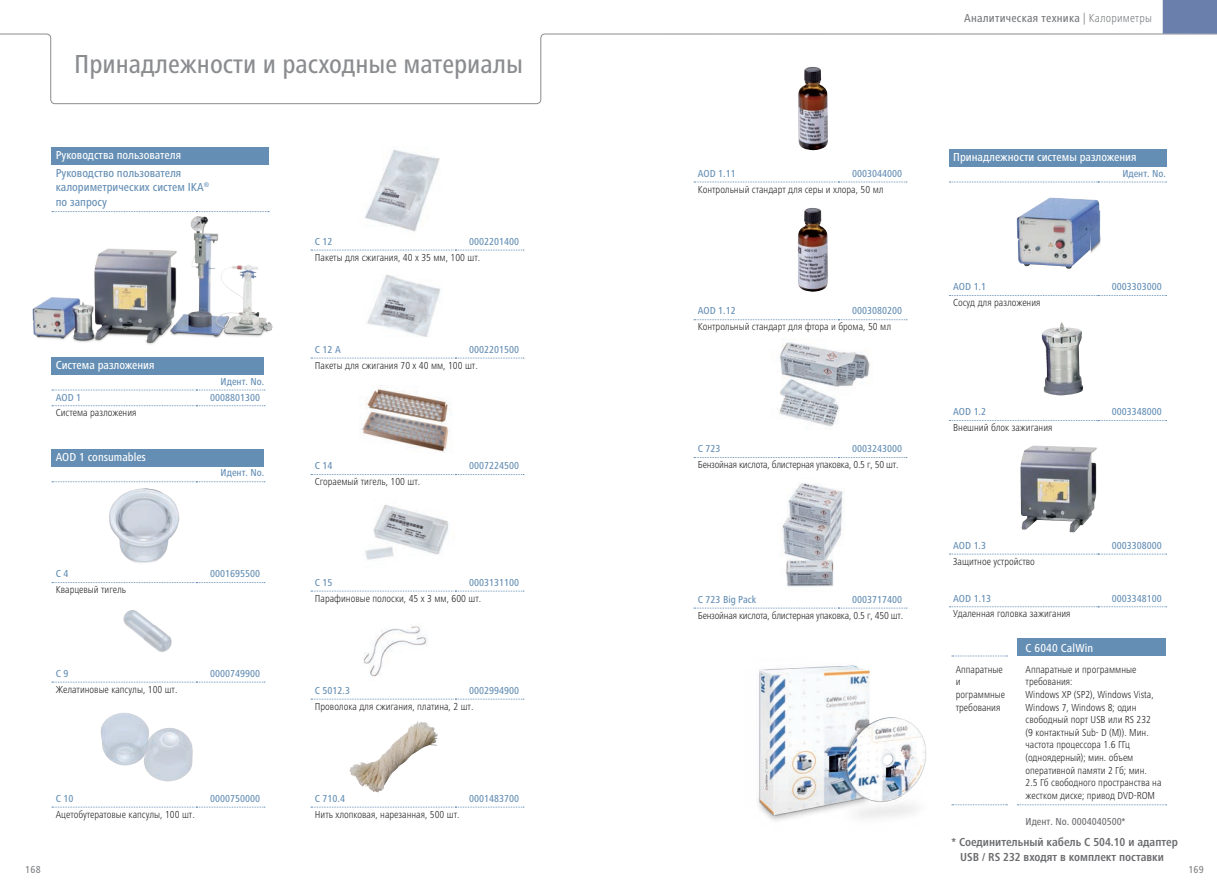
<style>
.page{position:relative;width:1217px;height:893px;background:#fff}
.page>*{position:absolute;margin:0;border:0;box-sizing:border-box;transform-origin:0 0}
.t1{font:500 condensed 27px "Frutiger Next IKA";color:#8a8c8f}
.t2{font:500 condensed 12px "Frutiger Next IKA";color:#fff}
.t3{font:700 condensed 12px/14.4px "Frutiger Next IKA";color:#6c6d70;text-align:center}
.t4{font:500 condensed 12px/14.4px "Frutiger Next IKA";color:#648eb4}
.t5{font:500 condensed 12px "Frutiger Next IKA";letter-spacing:.02em;color:#76787b}
.t6{font:300 condensed 10.5px/12.6px "Frutiger Next IKA";color:#231f20}
.t7{font:500 condensed 10.5px "Frutiger Next IKA";color:#648eb4}
.t8{font:300 condensed 10.5px "Frutiger Next IKA";letter-spacing:-.02em;color:#231f20}
.t9{font:500 condensed 10.5px "Frutiger Next IKA";color:#6c6d70}
.t10{font:500 condensed 10.5px "Frutiger Next IKA";letter-spacing:.02em;color:#808285}
.s1{font-weight:300}
</style>
<div class="page">
<svg style="left:0;top:33px;width:1216px;height:71px"></svg>
<div style="left:52px;top:148px;width:216px;height:17px;background:#648eb4"></div>
<div style="left:52px;top:357px;width:212px;height:17px;background:#648eb4"></div>
<svg style="left:52px;top:405px;width:213px;height:1px"></svg>
<svg style="left:52px;top:390px;width:213px;height:1px"></svg>
<img style="left:758px;top:665px;width:169px;height:156px">
<svg style="left:951px;top:656px;width:56px;height:1px"></svg>
<svg style="left:951px;top:804px;width:56px;height:1px"></svg>
<div style="left:1016px;top:639px;width:149px;height:17px;background:#648eb4"></div>
<svg style="left:1017px;top:804px;width:149px;height:1px"></svg>
<img style="left:32px;top:211px;width:241px;height:134px">
<div style="left:52px;top:449px;width:212px;height:17px;background:#648eb4"></div>
<svg style="left:52px;top:682px;width:213px;height:1px"></svg>
<svg style="left:52px;top:807px;width:213px;height:1px"></svg>
<svg style="left:52px;top:481px;width:213px;height:1px"></svg>
<svg style="left:52px;top:582px;width:213px;height:1px"></svg>
<img style="left:109px;top:488px;width:70px;height:75px">
<img style="left:123px;top:610px;width:49px;height:42px">
<img style="left:144px;top:728px;width:49px;height:54px">
<img style="left:100px;top:713px;width:49px;height:52px">
<img style="left:797px;top:67px;width:30px;height:83px">
<img style="left:798px;top:208px;width:29px;height:84px">
<svg style="left:693px;top:182px;width:213px;height:1px"></svg>
<svg style="left:693px;top:319px;width:213px;height:1px"></svg>
<svg style="left:693px;top:457px;width:213px;height:1px"></svg>
<svg style="left:693px;top:608px;width:213px;height:1px"></svg>
<img style="left:779px;top:342px;width:91px;height:88px">
<img style="left:781px;top:483px;width:64px;height:104px">
<div style="left:948px;top:149px;width:217px;height:17px;background:#648eb4"></div>
<svg style="left:949px;top:295px;width:217px;height:1px"></svg>
<svg style="left:949px;top:420px;width:217px;height:1px"></svg>
<svg style="left:949px;top:554px;width:217px;height:1px"></svg>
<svg style="left:949px;top:606px;width:217px;height:1px"></svg>
<svg style="left:949px;top:182px;width:217px;height:1px"></svg>
<img style="left:1016px;top:197px;width:84px;height:72px">
<img style="left:1041px;top:322px;width:42px;height:73px">
<img style="left:1020px;top:445px;width:77px;height:87px">
<svg style="left:311px;top:250px;width:213px;height:1px"></svg>
<svg style="left:311px;top:358px;width:213px;height:1px"></svg>
<svg style="left:311px;top:474px;width:213px;height:1px"></svg>
<svg style="left:311px;top:591px;width:213px;height:1px"></svg>
<svg style="left:311px;top:699px;width:213px;height:1px"></svg>
<svg style="left:311px;top:807px;width:213px;height:1px"></svg>
<img style="left:349px;top:721px;width:89px;height:72px">
<img style="left:365px;top:149px;width:75px;height:83px">
<img style="left:367px;top:275px;width:73px;height:62px">
<img style="left:361px;top:387px;width:89px;height:65px">
<img style="left:365px;top:505px;width:84px;height:55px">
<img style="left:363px;top:626px;width:65px;height:51px">
<div style="left:1162px;top:0;width:54px;height:34px;background:#6a7fab"></div>
<h1 class="t1" style="left:74px;top:49px;width:450px">Принадлежности и расходные материалы</h1>
<p class="t2" style="left:56px;top:148px;width:127px">Руководства пользователя</p>
<p class="t4" style="left:56px;top:166px;width:155px">Руководство пользователя калориметрических систем IKA<sup>® </sup>по запросу</p>
<p class="t2" style="left:56px;top:358px;width:100px">Система разложения</p>
<p class="t7" style="left:220px;top:375px;width:45px">Идент. No.</p>
<p class="t7" style="left:56px;top:391px;width:27px">AOD 1</p>
<p class="t7" style="left:210px;top:391px;width:51px">0008801300</p>
<p class="t6" style="left:56px;top:406px;width:82px">Система разложения</p>
<p class="t2" style="left:56px;top:450px;width:92px">AOD 1 consumables</p>
<p class="t7" style="left:220px;top:467px;width:45px">Идент. No.</p>
<p class="t7" style="left:56px;top:568px;width:14px">C 4</p>
<p class="t7" style="left:210px;top:568px;width:51px">0001695500</p>
<p class="t6" style="left:56px;top:583px;width:72px">Кварцевый тигель</p>
<p class="t7" style="left:56px;top:667px;width:14px">C 9</p>
<p class="t7" style="left:210px;top:667px;width:51px">0000749900</p>
<p class="t6" style="left:56px;top:683px;width:123px">Желатиновые капсулы, 100 шт.</p>
<p class="t7" style="left:56px;top:792px;width:19px">C 10</p>
<p class="t7" style="left:210px;top:792px;width:51px">0000750000</p>
<p class="t6" style="left:56px;top:808px;width:140px">Ацетобутератовые капсулы, 100 шт.</p>
<p class="t7" style="left:315px;top:235px;width:19px">C 12</p>
<p class="t7" style="left:469px;top:235px;width:51px">0002201400</p>
<p class="t6" style="left:315px;top:251px;width:167px">Пакеты для сжигания, 40 x 35 мм, 100 шт.</p>
<p class="t7" style="left:315px;top:343px;width:27px">C 12 A</p>
<p class="t7" style="left:469px;top:343px;width:51px">0002201500</p>
<p class="t6" style="left:315px;top:359px;width:164px">Пакеты для сжигания 70 x 40 мм, 100 шт.</p>
<p class="t7" style="left:315px;top:460px;width:19px">C 14</p>
<p class="t7" style="left:469px;top:460px;width:51px">0007224500</p>
<p class="t6" style="left:315px;top:475px;width:107px">Сгораемый тигель, 100 шт.</p>
<p class="t7" style="left:315px;top:576px;width:19px">C 15</p>
<p class="t7" style="left:469px;top:576px;width:51px">0003131100</p>
<p class="t6" style="left:315px;top:592px;width:168px">Парафиновые полоски, 45 x 3 мм, 600 шт.</p>
<p class="t7" style="left:315px;top:684px;width:37px">C 5012.3</p>
<p class="t7" style="left:469px;top:684px;width:51px">0002994900</p>
<p class="t6" style="left:315px;top:700px;width:160px">Проволока для сжигания, платина, 2 шт.</p>
<p class="t7" style="left:315px;top:792px;width:32px">C 710.4</p>
<p class="t7" style="left:469px;top:792px;width:51px">0001483700</p>
<p class="t6" style="left:315px;top:808px;width:146px">Нить хлопковая, нарезанная, 500 шт.</p>
<p class="t5" style="left:963px;top:11px;width:189px">Аналитическая техника <span class="s1">| Калориметры</span></p>
<p class="t7" style="left:697px;top:167px;width:39px">AOD 1.11</p>
<p class="t7" style="left:852px;top:167px;width:51px">0003044000</p>
<p class="t6" style="left:697px;top:183px;width:187px">Контрольный стандарт для серы и хлора, 50 мл</p>
<p class="t7" style="left:697px;top:305px;width:39px">AOD 1.12</p>
<p class="t7" style="left:852px;top:305px;width:51px">0003080200</p>
<p class="t6" style="left:697px;top:321px;width:195px">Контрольный стандарт для фтора и брома, 50 мл</p>
<p class="t7" style="left:697px;top:443px;width:24px">C 723</p>
<p class="t7" style="left:852px;top:443px;width:51px">0003243000</p>
<p class="t8" style="left:697px;top:459px;width:202px">Бензойная кислота, блистерная упаковка, 0.5 г, 50 шт.</p>
<p class="t7" style="left:697px;top:593px;width:60px">C 723 Big Pack</p>
<p class="t7" style="left:852px;top:593px;width:51px">0003717400</p>
<p class="t8" style="left:697px;top:609px;width:207px">Бензойная кислота, блистерная упаковка, 0.5 г, 450 шт.</p>
<p class="t2" style="left:953px;top:150px;width:185px">Принадлежности системы разложения</p>
<p class="t7" style="left:1121px;top:167px;width:45px">Идент. No.</p>
<p class="t7" style="left:953px;top:281px;width:34px">AOD 1.1</p>
<p class="t7" style="left:1111px;top:281px;width:51px">0003303000</p>
<p class="t6" style="left:953px;top:296px;width:89px">Сосуд для разложения</p>
<p class="t7" style="left:953px;top:406px;width:34px">AOD 1.2</p>
<p class="t7" style="left:1111px;top:406px;width:51px">0003348000</p>
<p class="t6" style="left:953px;top:421px;width:101px">Внешний блок зажигания</p>
<p class="t7" style="left:953px;top:539px;width:34px">AOD 1.3</p>
<p class="t7" style="left:1111px;top:539px;width:51px">0003308000</p>
<p class="t6" style="left:953px;top:555px;width:83px">Защитное устройство</p>
<p class="t7" style="left:953px;top:592px;width:39px">AOD 1.13</p>
<p class="t7" style="left:1111px;top:592px;width:51px">0003348100</p>
<p class="t6" style="left:953px;top:607px;width:119px">Удаленная головка зажигания</p>
<p class="t6" style="left:955px;top:663px;width:51px">Аппаратные и рограммные требования</p>
<p class="t2" style="left:1025px;top:641px;width:69px">C 6040 CalWin</p>
<p class="t6" style="left:1025px;top:663px;width:137px">Аппаратные и программные требования:<br>Windows XP (SP2), Windows Vista,<br>Windows 7, Windows 8; один свободный порт USB или RS 232<br>(9 контактный Sub- D (M)). Мин. частота процессора 1.6 ГГц (одноядерный); мин. объем оперативной памяти 2 Гб; мин.<br>2.5 Гб свободного пространства на жестком диске; привод DVD-ROM</p>
<p class="t9" style="left:1025px;top:815px;width:101px">Идент. No. 0004040500*</p>
<p class="t3" style="left:951px;top:835px;width:228px">* Соединительный кабель C 504.10 и адаптер<br>USB / RS 232 входят в комплект поставки</p>
<p class="t10" style="left:25px;top:864px;width:17px">168</p>
<p class="t10" style="left:1188px;top:864px;width:17px">169</p>
</div>
